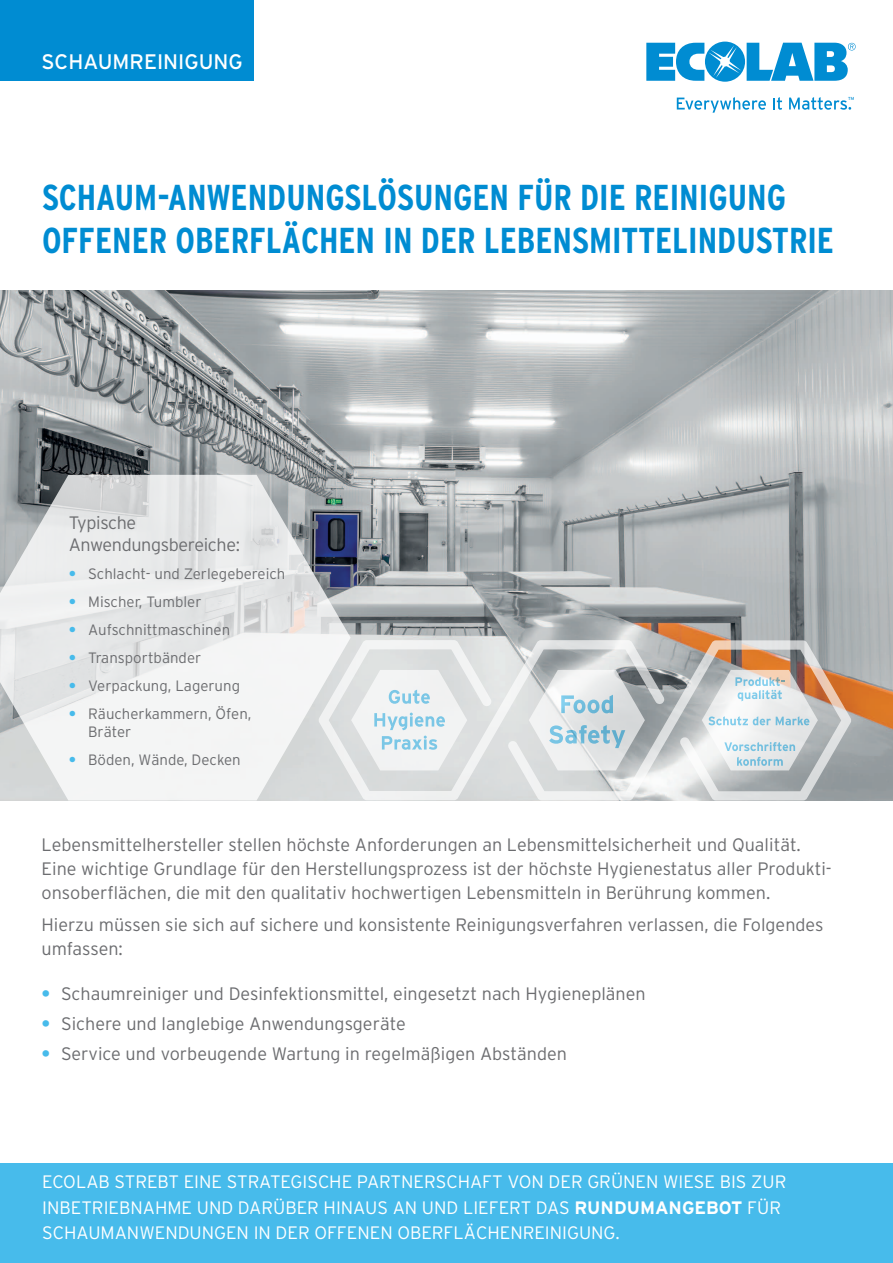
<style>
.page{position:relative;width:893px;height:1263px;background:#fff}
.page>*{position:absolute;margin:0;border:0;box-sizing:border-box;transform-origin:0 0}
.t1{font:700 condensed 36px/43.2px "Interstate";color:#008cd2}
.t2{font:21px "Interstate";color:#fff}
.t3{font:300 18px/24px "Interstate";color:#6c6d70}
.t4{font:300 18px "Interstate";color:#fff}
.t5{font:300 18px/21.6px "Interstate";letter-spacing:-.02em;color:#6c6d70}
.t6{font:700 18px "Interstate";color:#fff}
.t7{font:300 15px/18px "Interstate";color:#6c6d70}
.t8{font:4.35px "Interstate";color:#008cd2}
.s1{font-weight:700;color:#47bbeb}
.s2{font-weight:300}
</style>
<div class="page">
<div style="left:0;top:1163px;width:893px;height:100px;background:#47bbeb"></div>
<div style="left:0;top:0;width:253px;height:81px;background:#008cd2"></div>
<svg style="left:646px;top:42px;width:210px;height:40px"></svg>
<svg style="left:677px;top:97px;width:89px;height:16px"></svg>
<svg style="left:773px;top:97px;width:9px;height:13px"></svg>
<svg style="left:789px;top:97px;width:62px;height:13px"></svg>
<img style="left:0;top:290px;width:893px;height:510px">
<svg style="left:351px;top:640px;width:156px;height:160px;fill:#dee1e0"></svg>
<svg style="left:507px;top:640px;width:344px;height:160px;background:#c6c2be"></svg>
<svg style="left:351px;top:670px;width:116px;height:100px"></svg>
<svg style="left:702px;top:670px;width:116px;height:100px"></svg>
<svg style="left:529px;top:670px;width:116px;height:100px"></svg>
<svg style="left:0;top:475px;width:351px;height:325px"></svg>
<p class="t2" style="left:42px;top:49px;width:203px">SCHAUMREINIGUNG</p>
<p class="t8" style="left:848px;top:96px;width:8px">TM</p>
<h1 class="t1" style="left:42px;top:175px;width:793px">SCHAUM-ANWENDUNGSLÖSUNGEN FÜR DIE REINIGUNG<br>OFFENER OBERFLÄCHEN IN DER LEBENSMITTELINDUSTRIE</h1>
<p class="t5" style="left:69px;top:512px;width:173px">Typische<br>Anwendungsbereiche:</p>
<p class="t7" style="left:69px;top:564px;width:218px"><span class="s1">•</span> Schlacht- und Zerlegebereich</p>
<p class="t7" style="left:69px;top:592px;width:134px"><span class="s1">•</span> Mischer, Tumbler</p>
<p class="t7" style="left:69px;top:620px;width:163px"><span class="s1">•</span> Aufschnittmaschinen</p>
<p class="t7" style="left:69px;top:648px;width:134px"><span class="s1">•</span> Transportbänder</p>
<p class="t7" style="left:69px;top:676px;width:173px"><span class="s1">•</span> Verpackung, Lagerung</p>
<p class="t7" style="left:88px;top:704px;width:165px;text-indent:-19px"><span class="s1">•</span> Räucherkammern, Öfen,<br>Bräter</p>
<p class="t7" style="left:69px;top:750px;width:174px"><span class="s1">•</span> Böden, Wände, Decken</p>
<p class="t3" style="left:42px;top:832px;width:792px">Lebensmittelhersteller stellen höchste Anforderungen an Lebensmittelsicherheit und Qualität.<br>Eine wichtige Grundlage für den Herstellungsprozess ist der höchste Hygienestatus aller Produkti&shy;onsoberflächen, die mit den qualitativ hochwertigen Lebensmitteln in Berührung kommen.</p>
<p class="t3" style="left:42px;top:913px;width:783px">Hierzu müssen sie sich auf sichere und konsistente Reinigungsverfahren verlassen, die Folgendes umfassen:</p>
<p class="t3" style="left:42px;top:981px;width:606px"><span class="s1">•</span> Schaumreiniger und Desinfektionsmittel, eingesetzt nach Hygieneplänen</p>
<p class="t3" style="left:42px;top:1011px;width:366px"><span class="s1">•</span> Sichere und langlebige Anwendungsgeräte</p>
<p class="t3" style="left:42px;top:1042px;width:527px"><span class="s1">•</span> Service und vorbeugende Wartung in regelmäßigen Abständen</p>
<p class="t4" style="left:42px;top:1171px;width:46px">Ecolab</p>
<p class="t4" style="left:115px;top:1171px;width:33px">streb</p>
<p class="t4" style="left:168px;top:1171px;width:257px">t eine strategische Partners</p>
<p class="t4" style="left:446px;top:1171px;width:23px">chaf</p>
<p class="t4" style="left:492px;top:1171px;width:68px">t von der</p>
<p class="t4" style="left:587px;top:1171px;width:107px">grünen Wiese</p>
<p class="t4" style="left:720px;top:1171px;width:64px">bis zur</p>
<p class="t4" style="left:42px;top:1196px;width:208px">Inbetriebnahme und dar</p>
<p class="t4" style="left:273px;top:1196px;width:24px">über</p>
<p class="t4" style="left:324px;top:1196px;width:166px">hinaus an und liefer</p>
<p class="t4" style="left:521px;top:1196px;width:27px">t das</p>
<p class="t6" style="left:575px;top:1196px;width:204px">RUNDUMANGEBOT <span class="s2">für</span></p>
<p class="t4" style="left:42px;top:1222px;width:245px">Schaumanwendungen in der</p>
<p class="t4" style="left:314px;top:1222px;width:95px">offenen Oberfl</p>
<p class="t4" style="left:464px;top:1222px;width:157px">ächenreinigung.</p>
</div>
